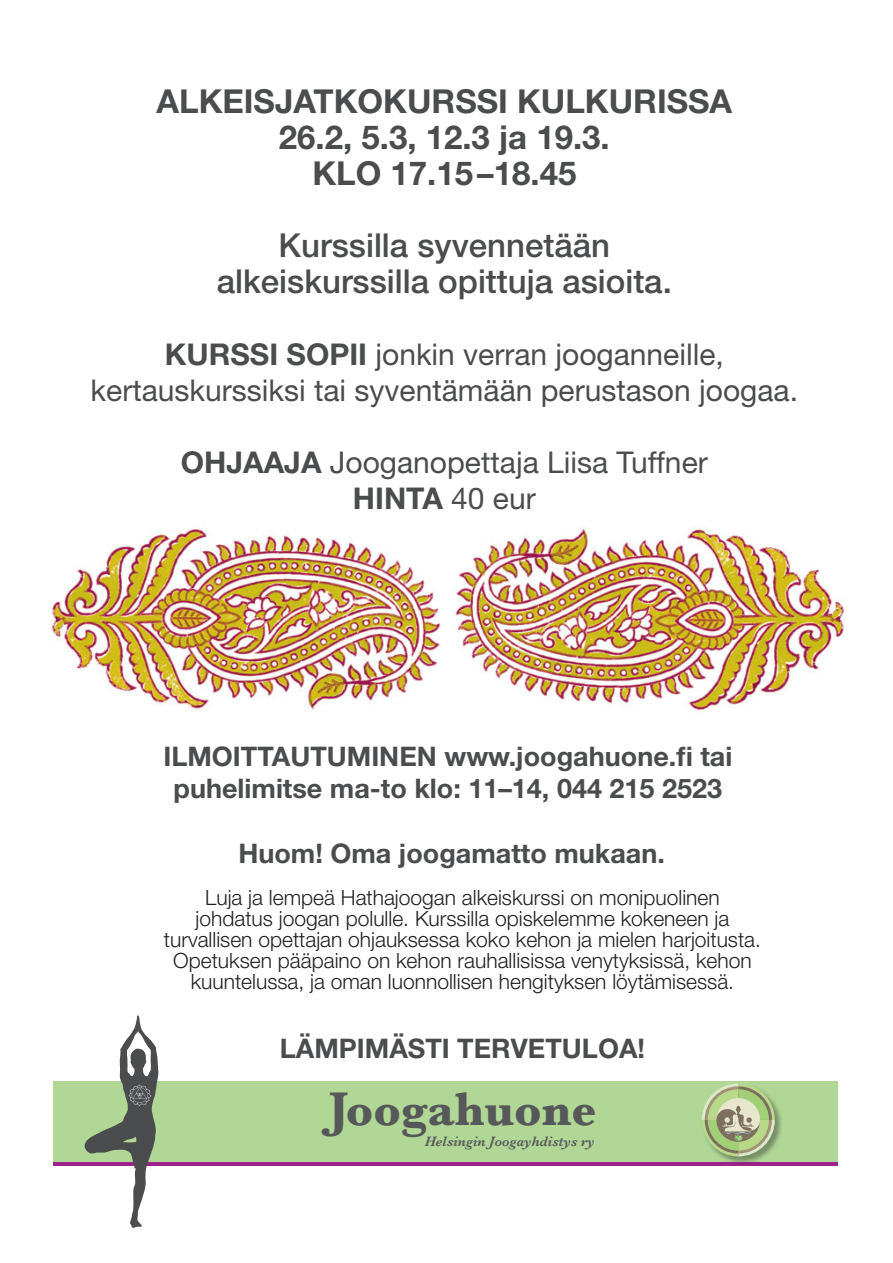
<style>
.page{position:relative;width:893px;height:1263px;background:#fff}
.page>*{position:absolute;margin:0;border:0;box-sizing:border-box;transform-origin:0 0}
.t1{font:700 49.05px "Baskerville";color:#57585a}
.t2{font:700 33px "Helvetica Neue LT Std";color:#4b4c4d}
.t3{font:500 33px "Helvetica Neue LT Std";color:#4b4c4d}
.t4{font:30px "Helvetica Neue LT Std";color:#4b4c4d}
.t5{font:700 30px "Helvetica Neue LT Std";color:#4b4c4d}
.t6{font:700 27px "Helvetica Neue LT Std";color:#4b4c4d}
.t7{font:300 21px/21px "Helvetica Neue LT Std";color:#231f20;text-align:center}
.t8{font:italic 600 14.1px "Baskerville";color:#57585a}
.s1{font-weight:700}
.s2{font-weight:400}
</style>
<div class="page">
<hr style="left:53px;top:1162px;width:785px;height:4px;background:#9b238a">
<div style="left:53px;top:1081px;width:785px;height:81px;background:#b0d796"></div>
<svg style="left:84px;top:1015px;width:75px;height:213px"></svg>
<div style="left:701px;top:1083px;width:82px;height:82px;background:#231f20;opacity:.4"></div>
<svg style="left:702px;top:1083px;width:73px;height:73px"></svg>
<img style="left:51px;top:529px;width:390px;height:183px">
<img style="left:455px;top:527px;width:390px;height:183px">
<p class="t2" style="left:156px;top:81px;width:577px">ALKEISJATKOKURSSI KULKURISSA</p>
<p class="t2" style="left:279px;top:117px;width:332px">26.2, 5.3, 12.3 ja 19.3.</p>
<p class="t2" style="left:312px;top:153px;width:265px">KLO 17.15–18.45</p>
<p class="t3" style="left:279px;top:225px;width:333px">Kurssilla syvennetään</p>
<p class="t3" style="left:217px;top:261px;width:456px">alkeiskurssilla opittuja asioita.</p>
<p class="t4" style="left:165px;top:336px;width:560px"><span class="s1">KURSSI SOPII</span> jonkin verran jooganneille,</p>
<p class="t4" style="left:91px;top:372px;width:709px">kertauskurssiksi tai syventämään perustason joogaa.</p>
<p class="t4" style="left:181px;top:444px;width:528px"><span class="s1">OHJAAJA</span> Jooganopettaja Liisa Tuffner</p>
<p class="t5" style="left:353px;top:479px;width:184px">HINTA <span class="s2">40 eur</span></p>
<p class="t6" style="left:163px;top:739px;width:570px">ILMOITTAUTUMINEN www.joogahuone.fi tai</p>
<p class="t6" style="left:174px;top:772px;width:550px">puhelimitse ma-to klo: 11–14, 044 215 2523</p>
<p class="t6" style="left:238px;top:836px;width:428px">Huom! Oma joogamatto mukaan.</p>
<p class="t7" style="left:205px;top:886px;width:516px">Luja ja lempeä Hathajoogan alkeiskurssi on monipuolinen</p>
<p class="t7" style="left:196px;top:907px;width:535px">johdatus joogan polulle. Kurssilla opiskelemme kokeneen ja</p>
<p class="t7" style="left:164px;top:928px;width:599px">turvallisen opettajan ohjauksessa koko kehon ja mielen harjoitusta.</p>
<p class="t7" style="left:173px;top:949px;width:580px">Opetuksen pääpaino on kehon rauhallisissa venytyksissä, kehon kuuntelussa, ja oman luonnollisen hengityksen löytämisessä.</p>
<p class="t6" style="left:280px;top:1031px;width:367px">LÄMPIMÄSTI TERVETULOA!</p>
<p class="t1" style="left:329px;top:1075px;width:269px">Joogahuone</p>
<p class="t8" style="left:425px;top:1132px;width:171px">Helsingin Joogayhdistys ry</p>
</div>
